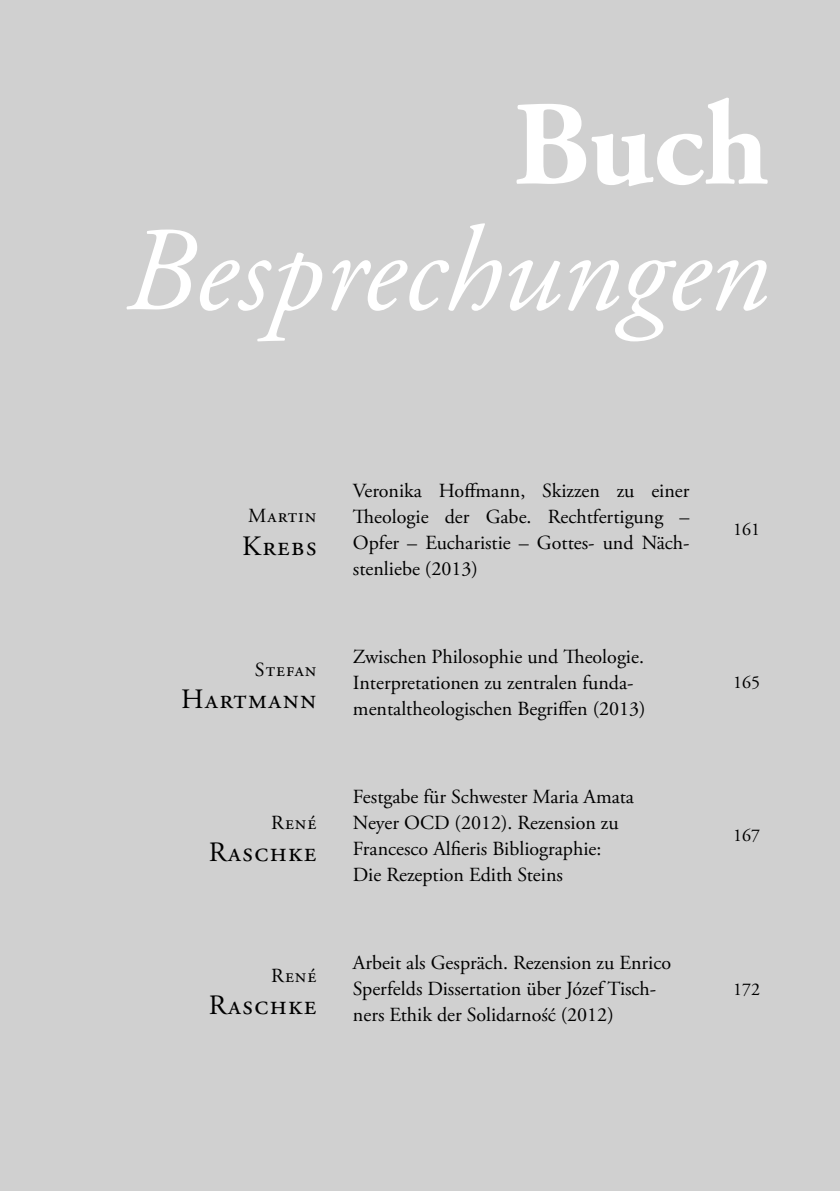
<style>
.page{position:relative;width:840px;height:1191px;background:#fff}
.page>*{position:absolute;margin:0;border:0;box-sizing:border-box;transform-origin:0 0}
.t1{font:italic 120px "Adobe Garamond Pro";color:#fff}
.t2{font:700 120px "Adobe Garamond Pro";color:#fff}
.t3{font:28px "Adobe Garamond Pro";letter-spacing:.05em;color:#000}
.t4{font:20px/26px "Adobe Garamond Pro";letter-spacing:-.005em;color:#000}
.t5{font:18px "Adobe Garamond Pro";color:#000}
</style>
<div class="page">
<div style="left:0;top:0;width:839px;height:1191px;background:#d0d0d0"></div>
<h1 class="t2" style="left:513px;top:75px;width:257px">Buch</h1>
<h1 class="t1" style="left:124px;top:199px;width:646px">Besprechungen</h1>
<p class="t4" style="left:248px;top:504px;width:70px">Martin</p>
<h2 class="t3" style="left:242px;top:529px;width:76px">Krebs</h2>
<p class="t4" style="left:255px;top:657px;width:63px">Stefan</p>
<h2 class="t3" style="left:181px;top:682px;width:137px">Hartmann</h2>
<p class="t4" style="left:271px;top:810px;width:47px">René</p>
<h2 class="t3" style="left:209px;top:835px;width:109px">Raschke</h2>
<p class="t4" style="left:271px;top:963px;width:47px">René</p>
<h2 class="t3" style="left:209px;top:988px;width:109px">Raschke</h2>
<p class="t4" style="left:353px;top:478px;width:338px;text-align:justify">Veronika Hoffmann, Skizzen zu einer Theologie der Gabe. Rechtfertigung – Opfer – Eucharistie – Gottes- und Näch&shy;stenliebe (2013)</p>
<p class="t4" style="left:353px;top:644px;width:294px">Zwischen Philosophie und Theologie.<br>Interpretationen zu zentralen funda&shy;mentaltheologischen Begriffen (2013)</p>
<p class="t4" style="left:353px;top:784px;width:282px">Festgabe für Schwester Maria Amata<br>Neyer OCD (2012). Rezension zu<br>Francesco Alfieris Bibliographie:<br>Die Rezeption Edith Steins</p>
<p class="t4" style="left:353px;top:950px;width:319px">Arbeit als Gespräch. Rezension zu Enrico<br>Sperfelds Dissertation über Józef Tisch&shy;ners Ethik der Solidarność (2012)</p>
<p class="t5" style="left:732px;top:518px;width:28px">161</p>
<p class="t5" style="left:732px;top:671px;width:28px">165</p>
<p class="t5" style="left:732px;top:825px;width:28px">167</p>
<p class="t5" style="left:732px;top:978px;width:28px">172</p>
</div>
